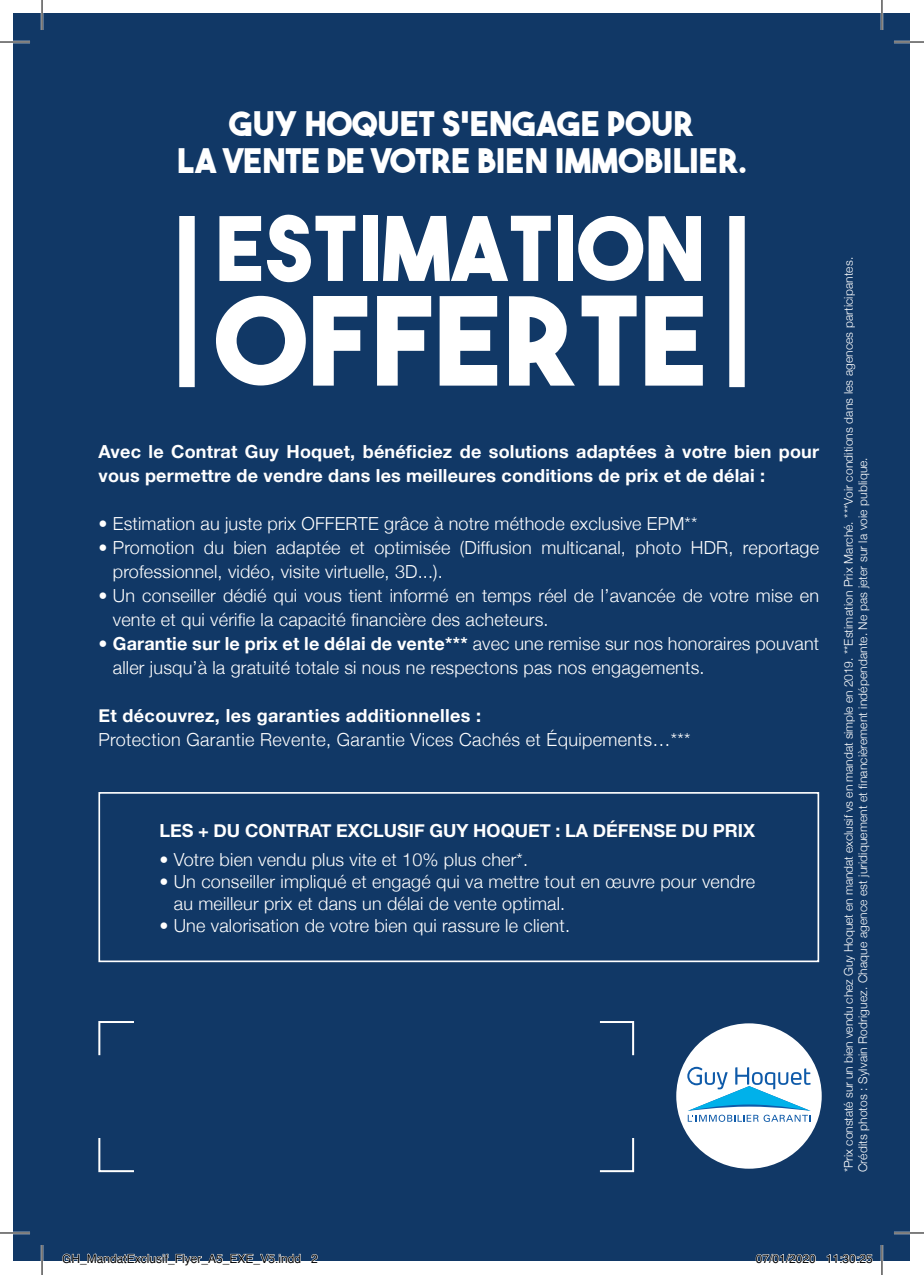
<style>
.page{position:relative;width:924px;height:1275px;background:#fff}
.page>*{position:absolute;margin:0;border:0;box-sizing:border-box;transform-origin:0 0}
.t1{font:122px "The Bold Font";letter-spacing:.01em;color:#fff}
.t2{font:88.4px "The Bold Font";letter-spacing:.01em;color:#fff}
.t3{font:33.8px "The Bold Font";letter-spacing:.01em;color:#fff}
.t4{font:300 18px/24px "Helvetica Neue";letter-spacing:.01em;color:#fff}
.t5{font:700 18px/24px "Helvetica Neue";letter-spacing:.01em;color:#fff}
.t6{font:300 12px/14.4px "Helvetica Neue";letter-spacing:.01em;color:#fff}
.t7{font:12px "Helvetica";color:#000}
.s1{font-weight:700}
</style>
<div class="page">
<div style="left:14px;top:14px;width:895px;height:1247px;background:#113866"></div>
<svg style="left:98px;top:1021px;width:36px;height:35px"></svg>
<svg style="left:599px;top:1021px;width:35px;height:35px"></svg>
<svg style="left:98px;top:1138px;width:36px;height:35px"></svg>
<svg style="left:599px;top:1138px;width:35px;height:35px"></svg>
<div style="left:676px;top:1023px;width:145px;height:145px;background:#fff;border-radius:50%"></div>
<svg style="left:687px;top:1066px;width:123px;height:55px"></svg>
<div style="left:179px;top:216px;width:16px;height:171px;background:#fff"></div>
<div style="left:729px;top:216px;width:15px;height:171px;background:#fff"></div>
<div style="left:98px;top:792px;width:720px;height:170px;border:2px solid #fff"></div>
<hr style="left:0;top:41px;width:30px;height:2px;background:#fff">
<hr style="left:893px;top:41px;width:30px;height:2px;background:#fff">
<hr style="left:0;top:1231px;width:30px;height:3px;background:#fff">
<hr style="left:893px;top:1231px;width:30px;height:3px;background:#fff">
<hr style="left:41px;top:0;width:2px;height:30px;background:#fff">
<hr style="left:41px;top:1245px;width:2px;height:30px;background:#fff">
<hr style="left:880px;top:0;width:2px;height:30px;background:#fff">
<hr style="left:880px;top:1245px;width:2px;height:30px;background:#fff">
<hr style="left:0;top:42px;width:30px;height:1px;background:#000">
<hr style="left:893px;top:42px;width:30px;height:1px;background:#000">
<hr style="left:0;top:1232px;width:30px;height:1px;background:#000">
<hr style="left:893px;top:1232px;width:30px;height:1px;background:#000">
<hr style="left:42px;top:0;width:1px;height:30px;background:#000">
<hr style="left:42px;top:1245px;width:1px;height:30px;background:#000">
<hr style="left:881px;top:0;width:1px;height:30px;background:#000">
<hr style="left:881px;top:1245px;width:1px;height:30px;background:#000">
<svg style="left:62px;top:1253px;width:239px;height:8px"></svg>
<svg style="left:311px;top:1254px;width:7px;height:7px"></svg>
<svg style="left:755px;top:1253px;width:60px;height:8px"></svg>
<svg style="left:826px;top:1254px;width:46px;height:7px"></svg>
<p class="t3" style="left:229px;top:102px;width:466px">GUY HOQUET S’ENGAGE POUR</p>
<p class="t3" style="left:177px;top:139px;width:570px">LA VENTE DE VOTRE BIEN IMMOBILIER.</p>
<p class="t2" style="left:216px;top:193px;width:490px">ESTIMATION</p>
<p class="t1" style="left:216px;top:264px;width:492px">OFFERTE</p>
<p class="t5" style="left:98px;top:439px;width:722px">Avec le Contrat Guy Hoquet, bénéficiez de solutions adaptées à votre bien pour vous permettre de vendre dans les meilleures conditions de prix et de délai :</p>
<p class="t4" style="left:98px;top:511px;width:600px">• Estimation au juste prix OFFERTE grâce à notre méthode exclusive EPM**</p>
<p class="t4" style="left:113px;top:535px;width:707px;text-indent:-14px">• Promotion du bien adaptée et optimisée (Diffusion multicanal, photo HDR, reportage professionnel, vidéo, visite virtuelle, 3D...).</p>
<p class="t4" style="left:113px;top:583px;width:707px;text-indent:-14px">• Un conseiller dédié qui vous tient informé en temps réel de l’avancée de votre mise en vente et qui vérifie la capacité financière des acheteurs.</p>
<p class="t4" style="left:113px;top:631px;width:707px;text-indent:-14px">• <span class="s1">Garantie sur le prix et le délai de vente***</span> avec une remise sur nos honoraires pouvant aller jusqu’à la gratuité totale si nous ne respectons pas nos engagements.</p>
<p class="t4" style="left:98px;top:703px;width:593px"><span class="s1">Et découvrez, les garanties additionnelles :<br></span>Protection Garantie Revente, Garantie Vices Cachés et Équipements…***</p>
<p class="t5" style="left:159px;top:817px;width:597px">LES + DU CONTRAT EXCLUSIF GUY HOQUET : LA DÉFENSE DU PRIX</p>
<p class="t4" style="left:159px;top:847px;width:370px">• Votre bien vendu plus vite et 10% plus cher*.</p>
<p class="t4" style="left:174px;top:870px;width:582px;line-height:22px;text-indent:-14px">• Un conseiller impliqué et engagé qui va mettre tout en œuvre pour vendre au meilleur prix et dans un délai de vente optimal.</p>
<p class="t4" style="left:159px;top:913px;width:412px">• Une valorisation de votre bien qui rassure le client.</p>
<p class="t6" style="left:840px;top:1172px;width:916px;rotate:-90deg">*Prix constaté sur un bien vendu chez Guy Hoquet en mandat exclusif vs en mandat simple en 2019. **Estimation Prix Marché. ***Voir conditions dans les agences participantes.<br>Crédits photos : Sylvain Rodriguez. Chaque agence est juridiquement et financièrement indépendante. Ne pas jeter sur la voie publique.</p>
<p class="t7" style="left:62px;top:1249px;width:257px">GH_MandatExclusif_Flyer_A5_EXE_V5.indd 2</p>
<p class="t7" style="left:755px;top:1249px;width:118px">07/01/2020 11:30:25</p>
</div>
